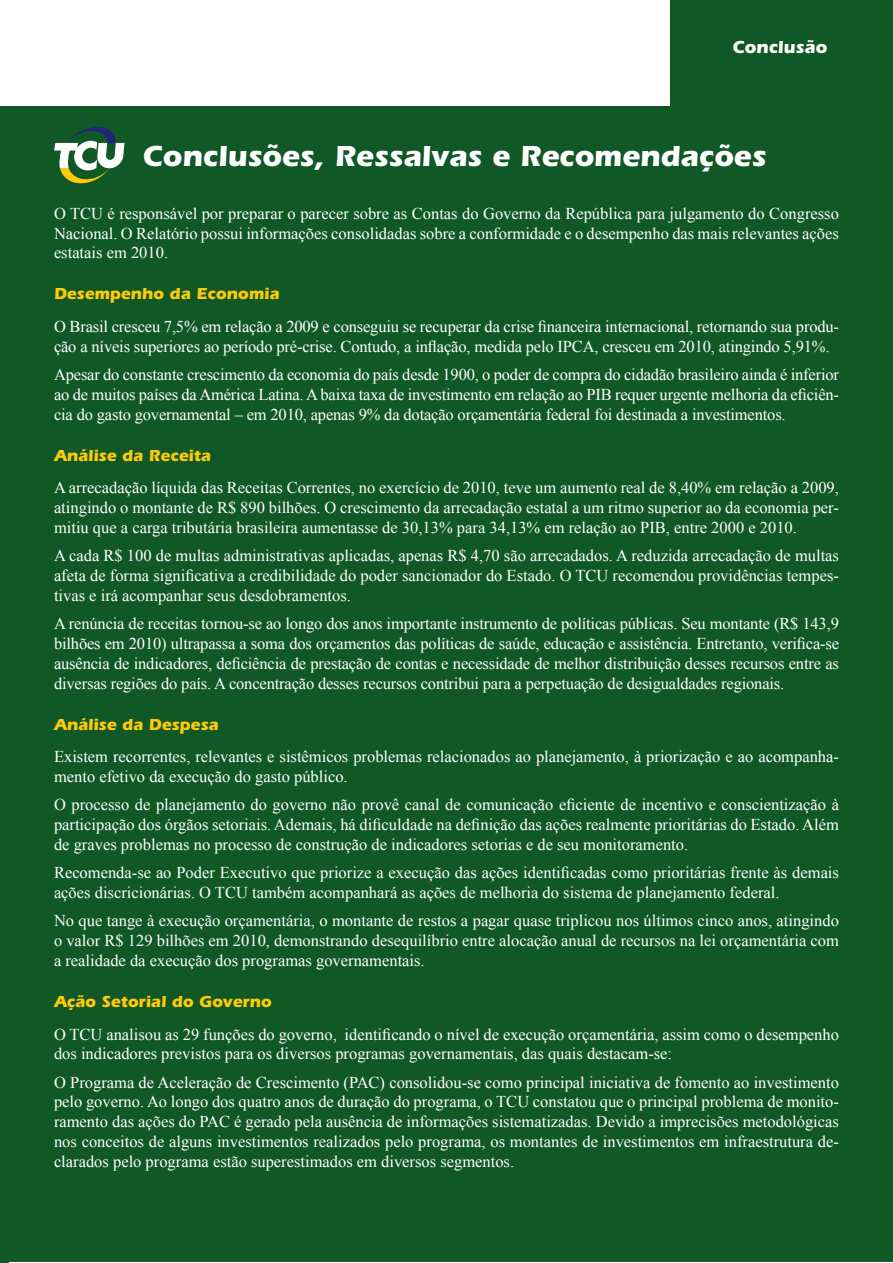
<style>
.page{position:relative;width:893px;height:1263px;background:#fff}
.page>*{position:absolute;margin:0;border:0;box-sizing:border-box;transform-origin:0 0}
.Nome_da_Ficha{font:700 30px "ITC Eras Std";color:#fff}
.t1{font:700 18px "ITC Eras Std";color:#fff}
.Parágrafo{font:16.5px/19.8px "Times New Roman";color:#fff;text-align:justify}
.Olho_Esquerda{font:700 16.5px "ITC Eras Std";color:#feca0a}
</style>
<div class="page">
<div style="left:0;top:0;width:893px;height:1262px;background:#105826"></div>
<div style="left:0;top:0;width:669px;height:105px;background:#fff"></div>
<svg style="left:54px;top:121px;width:70px;height:67px"></svg>
<p class="t1" style="left:732px;top:37px;width:96px">Conclusão</p>
<p class="Nome_da_Ficha" style="left:142px;top:139px;width:625px">Conclusões, Ressalvas e Recomendações</p>
<p class="Parágrafo" style="left:54px;top:203px;width:786px">O TCU é responsável por preparar o parecer sobre as Contas do Governo da República para julgamento do Congresso Nacional. O Relatório possui informações consolidadas sobre a conformidade e o desempenho das mais relevantes ações estatais em 2010.</p>
<p class="Olho_Esquerda" style="left:54px;top:284px;width:227px">Desempenho da Economia</p>
<p class="Parágrafo" style="left:54px;top:316px;width:786px">O Brasil cresceu 7,5% em relação a 2009 e conseguiu se recuperar da crise financeira internacional, retornando sua produ&shy;ção a níveis superiores ao período pré-crise. Contudo, a inflação, medida pelo IPCA, cresceu em 2010, atingindo 5,91%.</p>
<p class="Parágrafo" style="left:54px;top:364px;width:787px">Apesar do constante crescimento da economia do país desde 1900, o poder de compra do cidadão brasileiro ainda é inferior ao de muitos países da América Latina. A baixa taxa de investimento em relação ao PIB requer urgente melhoria da eficiên&shy;cia do gasto governamental – em 2010, apenas 9% da dotação orçamentária federal foi destinada a investimentos.</p>
<p class="Olho_Esquerda" style="left:54px;top:446px;width:158px">Análise da Receita</p>
<p class="Parágrafo" style="left:54px;top:478px;width:786px">A arrecadação líquida das Receitas Correntes, no exercício de 2010, teve um aumento real de 8,40% em relação a 2009, atingindo o montante de R$ 890 bilhões. O crescimento da arrecadação estatal a um ritmo superior ao da economia per&shy;mitiu que a carga tributária brasileira aumentasse de 30,13% para 34,13% em relação ao PIB, entre 2000 e 2010.</p>
<p class="Parágrafo" style="left:54px;top:545px;width:786px">A cada R$ 100 de multas administrativas aplicadas, apenas R$ 4,70 são arrecadados. A reduzida arrecadação de multas afeta de forma significativa a credibilidade do poder sancionador do Estado. O TCU recomendou providências tempes&shy;tivas e irá acompanhar seus desdobramentos.</p>
<p class="Parágrafo" style="left:54px;top:613px;width:787px">A renúncia de receitas tornou-se ao longo dos anos importante instrumento de políticas públicas. Seu montante (R$ 143,9 bilhões em 2010) ultrapassa a soma dos orçamentos das políticas de saúde, educação e assistência. Entretanto, verifica-se ausência de indicadores, deficiência de prestação de contas e necessidade de melhor distribuição desses recursos entre as diversas regiões do país. A concentração desses recursos contribui para a perpetuação de desigualdades regionais.</p>
<p class="Olho_Esquerda" style="left:54px;top:714px;width:166px">Análise da Despesa</p>
<p class="Parágrafo" style="left:54px;top:746px;width:786px">Existem recorrentes, relevantes e sistêmicos problemas relacionados ao planejamento, à priorização e ao acompanha&shy;mento efetivo da execução do gasto público.</p>
<p class="Parágrafo" style="left:54px;top:795px;width:786px">O processo de planejamento do governo não provê canal de comunicação eficiente de incentivo e conscientização à participação dos órgãos setoriais. Ademais, há dificuldade na definição das ações realmente prioritárias do Estado. Além de graves problemas no processo de construção de indicadores setorias e de seu monitoramento.</p>
<p class="Parágrafo" style="left:54px;top:862px;width:786px">Recomenda-se ao Poder Executivo que priorize a execução das ações identificadas como prioritárias frente às demais ações discricionárias. O TCU também acompanhará as ações de melhoria do sistema de planejamento federal.</p>
<p class="Parágrafo" style="left:54px;top:911px;width:786px">No que tange à execução orçamentária, o montante de restos a pagar quase triplicou nos últimos cinco anos, atingindo o valor R$ 129 bilhões em 2010, demonstrando desequilíbrio entre alocação anual de recursos na lei orçamentária com a realidade da execução dos programas governamentais.</p>
<p class="Olho_Esquerda" style="left:54px;top:992px;width:219px">Ação Setorial do Governo</p>
<p class="Parágrafo" style="left:54px;top:1024px;width:786px">O TCU analisou as 29 funções do governo, identificando o nível de execução orçamentária, assim como o desempenho dos indicadores previstos para os diversos programas governamentais, das quais destacam-se:</p>
<p class="Parágrafo" style="left:54px;top:1072px;width:786px">O Programa de Aceleração de Crescimento (PAC) consolidou-se como principal iniciativa de fomento ao investimento pelo governo. Ao longo dos quatro anos de duração do programa, o TCU constatou que o principal problema de monito&shy;ramento das ações do PAC é gerado pela ausência de informações sistematizadas. Devido a imprecisões metodológicas nos conceitos de alguns investimentos realizados pelo programa, os montantes de investimentos em infraestrutura de&shy;clarados pelo programa estão superestimados em diversos segmentos.</p>
</div>
